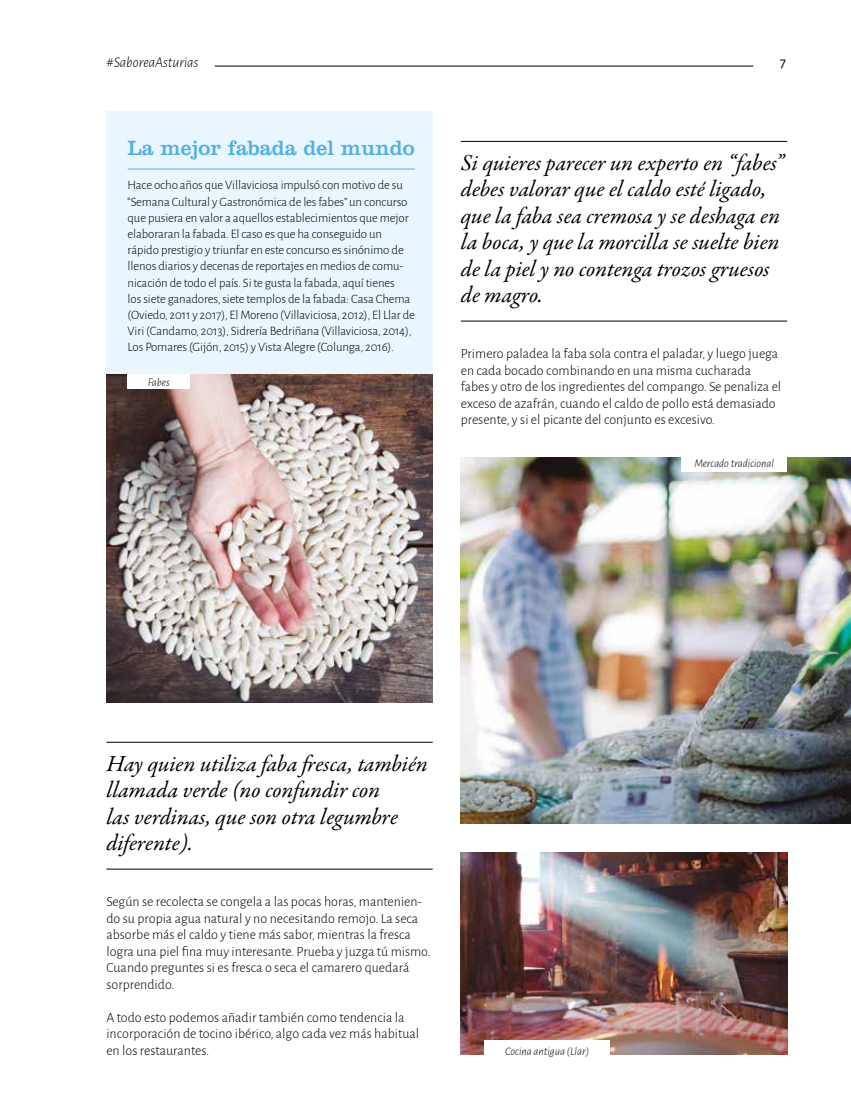
<style>
.page{position:relative;width:851px;height:1106px;background:#fff}
.page>*{position:absolute;margin:0;border:0;box-sizing:border-box;transform-origin:0 0}
.t1{font:italic 23.1px/26.4px "Garamond Premr Pro";color:#000}
.t2{font:21.45px "Clarendon LT Std";color:#4fb0e4}
.t3{font:italic 300 14.85px "Alegreya Sans";color:#000}
.t4{font:14.85px "Alegreya Sans";color:#000}
.t5{font:300 14.1px/16.5px "Alegreya Sans";color:#000}
.t6{font:300 12.9px/16.2px "Alegreya Sans";letter-spacing:-.01em;color:#000}
.t7{font:italic 300 11.55px "Alegreya Sans";color:#000}
</style>
<div class="page">
<img style="left:460px;top:853px;width:327px;height:201px">
<div style="left:106px;top:111px;width:326px;height:278px;background:#eaf6fe"></div>
<img style="left:106px;top:374px;width:327px;height:328px">
<hr style="left:128px;top:169px;width:287px;height:1px;background:#4fb0e4">
<img style="left:460px;top:457px;width:390px;height:367px">
<div style="left:681px;top:456px;width:106px;height:16px;background:#fff"></div>
<div style="left:484px;top:1040px;width:126px;height:16px;background:#fff"></div>
<hr style="left:215px;top:66px;width:538px;height:1px;background:#000">
<hr style="left:106px;top:742px;width:326px;height:1px;background:#000">
<hr style="left:106px;top:868px;width:326px;height:1px;background:#000">
<div style="left:128px;top:374px;width:62px;height:15px;background:#fff"></div>
<hr style="left:460px;top:141px;width:327px;height:1px;background:#000">
<hr style="left:460px;top:321px;width:327px;height:1px;background:#000">
<p class="t3" style="left:106px;top:52px;width:93px">#SaboreaAsturias</p>
<p class="t4" style="left:779px;top:52px;width:8px">7</p>
<h2 class="t2" style="left:128px;top:135px;width:289px">La mejor fabada del mundo</h2>
<p class="t6" style="left:128px;top:177px;width:289px">Hace ocho años que Villaviciosa impulsó con motivo de su “Semana Cultural y Gastronómica de les fabes” un concurso que pusiera en valor a aquellos establecimientos que mejor elaboraran la fabada. El caso es que ha conseguido un rápido prestigio y triunfar en este concurso es sinónimo de llenos diarios y decenas de reportajes en medios de comu&shy;nicación de todo el país. Si te gusta la fabada, aquí tienes<br>los siete ganadores, siete templos de la fabada: Casa Chema (Oviedo, 2011 y 2017), El Moreno (Villaviciosa, 2012), El Llar de Viri (Candamo, 2013), Sidrería Bedriñana (Villaviciosa, 2014), Los Pomares (Gijón, 2015) y Vista Alegre (Colunga, 2016).</p>
<p class="t7" style="left:148px;top:375px;width:23px">Fabes</p>
<h1 class="t1" style="left:460px;top:151px;width:324px">Si quieres parecer un experto en “fabes” debes valorar que el caldo esté ligado, que la faba sea cremosa y se deshaga en la boca, y que la morcilla se suelte bien de la piel y no contenga trozos gruesos de magro.</h1>
<p class="t5" style="left:460px;top:345px;width:322px">Primero paladea la faba sola contra el paladar, y luego juega en cada bocado combinando en una misma cucharada fabes y otro de los ingredientes del compango. Se penaliza el exceso de azafrán, cuando el caldo de pollo está demasiado presente, y si el picante del conjunto es excesivo.</p>
<p class="t7" style="left:694px;top:456px;width:81px">Mercado tradicional</p>
<h1 class="t1" style="left:106px;top:751px;width:323px">Hay quien utiliza faba fresca, también llamada verde (no confundir con<br>las verdinas, que son otra legumbre diferente).</h1>
<p class="t5" style="left:106px;top:893px;width:325px">Según se recolecta se congela a las pocas horas, mantenien&shy;do su propia agua natural y no necesitando remojo. La seca absorbe más el caldo y tiene más sabor, mientras la fresca logra una piel fina muy interesante. Prueba y juzga tú mismo.<br>Cuando preguntes si es fresca o seca el camarero quedará sorprendido.</p>
<p class="t5" style="left:106px;top:1008px;width:314px">A todo esto podemos añadir también como tendencia la incorporación de tocino ibérico, algo cada vez más habitual en los restaurantes.</p>
<p class="t7" style="left:505px;top:1043px;width:85px">Cocina antigua (Llar)</p>
</div>
